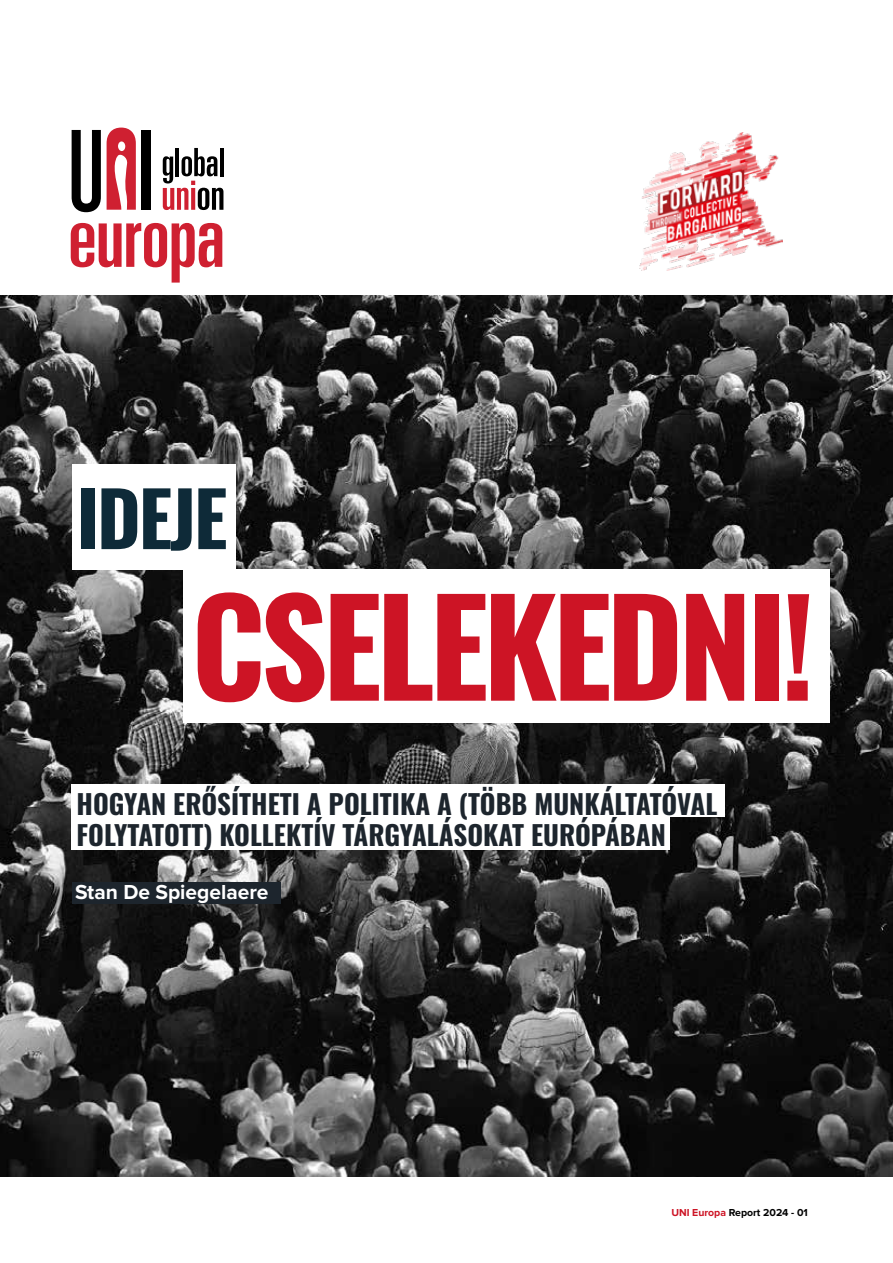
<style>
.page{position:relative;width:893px;height:1263px;background:#fff}
.page>*{position:absolute;margin:0;border:0;box-sizing:border-box;transform-origin:0 0}
.t1{font:700 131.85px "Oswald";letter-spacing:-.04em;color:#cd1425}
.t2{font:700 75px "Oswald";letter-spacing:-.03em;color:#0e2a38}
.t3{font:700 27px/30.6px "Oswald";color:#1d252d}
.t4{font:700 21px "Proxima Nova";color:#fff}
.t5{font:700 10.5px "Proxima Nova";color:#000}
.s1{color:#cd1425}
</style>
<div class="page">
<img style="left:0;top:295px;width:893px;height:882px">
<div style="left:72px;top:882px;width:208px;height:22px;background:#1d252d"></div>
<div style="left:71px;top:784px;width:654px;height:33px;background:#fff"></div>
<div style="left:71px;top:817px;width:599px;height:33px;background:#fff"></div>
<svg style="left:163px;top:148px;width:60px;height:62px"></svg>
<svg style="left:107px;top:128px;width:29px;height:82px"></svg>
<div style="left:142px;top:130px;width:9px;height:80px;background:#000"></div>
<svg style="left:72px;top:130px;width:29px;height:82px"></svg>
<svg style="left:71px;top:223px;width:151px;height:60px"></svg>
<img style="left:640px;top:132px;width:143px;height:139px">
<div style="left:72px;top:464px;width:164px;height:106px;background:#fff"></div>
<div style="left:183px;top:570px;width:646px;height:153px;background:#fff"></div>
<h2 class="t2" style="left:77px;top:479px;width:152px">IDEJE</h2>
<h1 class="t1" style="left:191px;top:578px;width:625px">CSELEKEDNI!</h1>
<p class="t3" style="left:77px;top:790px;width:642px">HOGYAN ERŐSÍTHETI A POLITIKA A (TÖBB MUNKÁLTATÓVAL<br>FOLYTATOTT) KOLLEKTÍV TÁRGYALÁSOKAT EURÓPÁBAN</p>
<p class="t4" style="left:75px;top:880px;width:195px">Stan De Spiegelaere</p>
<p class="t5" style="left:671px;top:1206px;width:138px"><span class="s1">UNI Europa</span> Report 2024 - 01</p>
</div>
